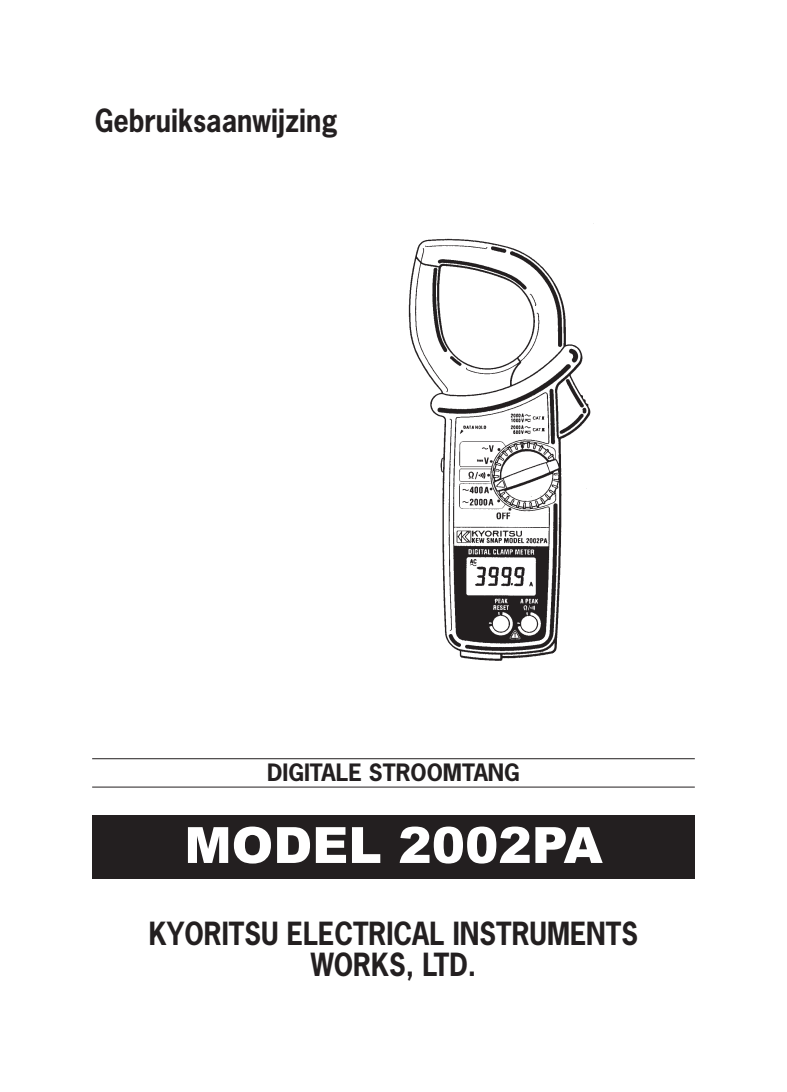
<style>
.page{position:relative;width:787px;height:1092px;background:#fff}
.page>*{position:absolute;margin:0;border:0;box-sizing:border-box;transform-origin:0 0}
.t1{font:900 50px "Arial";color:#fff}
.t2{font:700 30px/30px "News Gothic Std";color:#231f20;text-align:center;scale:.9 1}
.t3{font:700 22.5px "News Gothic Std";color:#231f20}
</style>
<div class="page">
<hr style="left:92px;top:758px;width:602px;height:1px;background:#231f20">
<hr style="left:92px;top:786px;width:602px;height:1px;background:#231f20">
<div style="left:92px;top:815px;width:602px;height:64px;background:#231f20"></div>
<img style="left:408px;top:223px;width:186px;height:438px">
<p class="t2" style="left:95px;top:105px;width:271px">Gebruiksaanwijzing</p>
<p class="t3" style="left:267px;top:757px;width:254px">DIGITALE STROOMTANG</p>
<h1 class="t1" style="left:184px;top:808px;width:419px">MODEL 2002PA</h1>
<p class="t2" style="left:149px;top:918px;width:545px">KYORITSU ELECTRICAL INSTRUMENTS<br>WORKS, LTD.</p>
</div>
